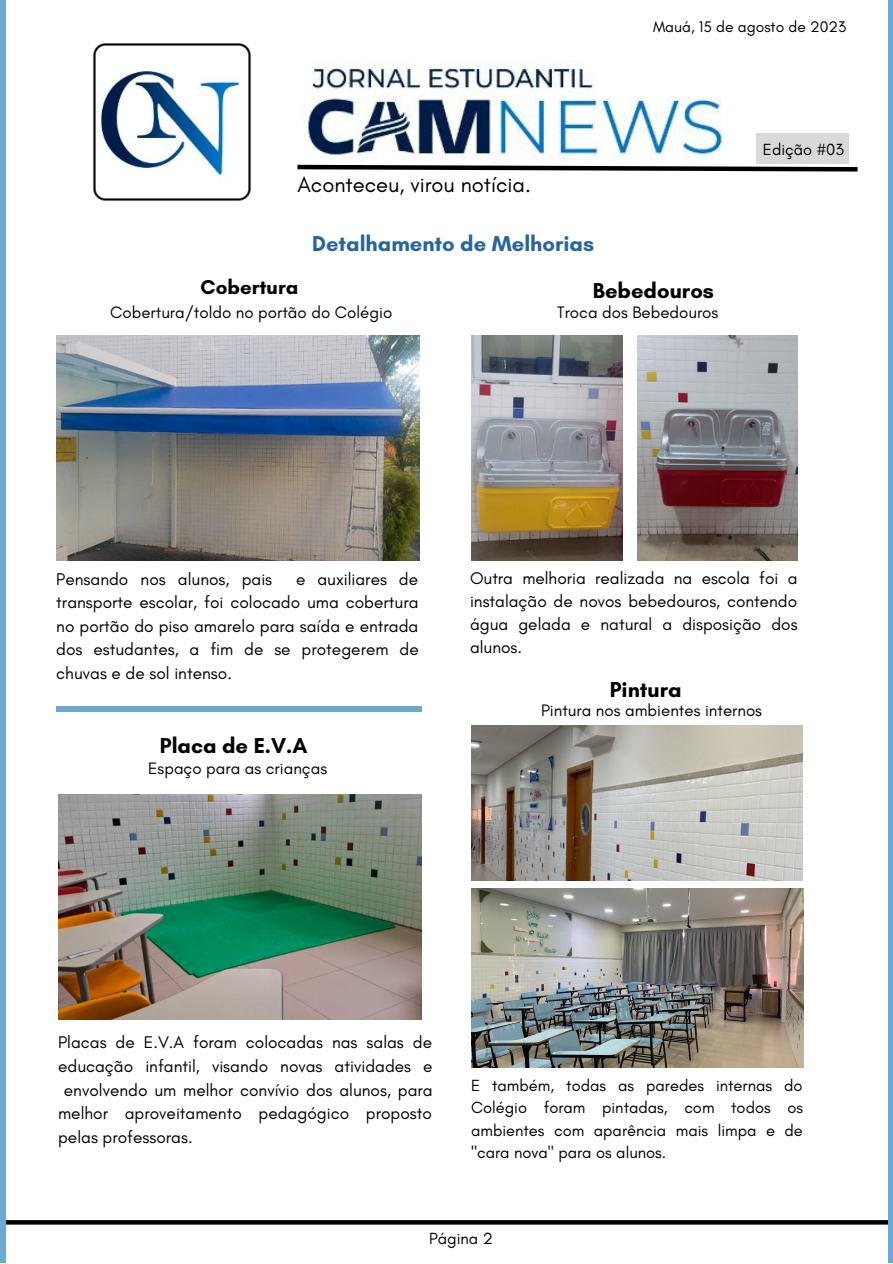
<style>
.page{position:relative;width:893px;height:1264px;background:#fff}
.page>*{position:absolute;margin:0;border:0;box-sizing:border-box;transform-origin:0 0}
.t1{font:700 21.9px "Glacial Indifference";color:#000}
.t2{font:21.9px "Glacial Indifference";color:#000}
.t3{font:700 21.9px "Glacial Indifference";color:#27669c}
.t4{font:700 20.4px "Glacial Indifference";color:#000}
.t5{font:17.25px/23.5px "Glacial Indifference";color:#000;text-align:justify}
.t6{font:17.1px/23.1px "Glacial Indifference";color:#000;text-align:justify}
.t7{font:16.8px "Glacial Indifference";color:#000}
.t8{font:16.5px/22.5px "Glacial Indifference";color:#000;text-align:justify}
.t9{font:15.6px "Glacial Indifference";color:#000}
</style>
<div class="page">
<img style="left:303px;top:60px;width:420px;height:101px">
<svg style="left:297px;top:162px;width:561px;height:10px"></svg>
<div style="left:756px;top:133px;width:92px;height:31px;background:#d9d9d9"></div>
<img style="left:93px;top:43px;width:158px;height:158px">
<svg style="left:6px;top:1220px;width:882px;height:4px;background:#070707"></svg>
<div style="left:0;top:0;width:6px;height:1262px;background:#69a9d2"></div>
<hr style="left:888px;top:0;width:4px;height:1262px;background:#69a9d2">
<img style="left:471px;top:725px;width:331px;height:156px">
<img style="left:56px;top:335px;width:363px;height:225px">
<img style="left:471px;top:335px;width:151px;height:225px">
<img style="left:637px;top:335px;width:160px;height:225px">
<img style="left:471px;top:888px;width:332px;height:179px">
<img style="left:58px;top:794px;width:363px;height:225px">
<div style="left:56px;top:706px;width:365px;height:6px;background:#69a9d2"></div>
<p class="t9" style="left:653px;top:17px;width:195px">Mauá, 15 de agosto de 2023</p>
<p class="t2" style="left:297px;top:171px;width:235px">Aconteceu, virou notícia.</p>
<p class="t4" style="left:200px;top:274px;width:99px">Cobertura</p>
<p class="t3" style="left:312px;top:230px;width:283px">Detalhamento de Melhorias</p>
<p class="t1" style="left:593px;top:277px;width:122px">Bebedouros</p>
<p class="t7" style="left:110px;top:302px;width:283px">Cobertura/toldo no portão do Colégio</p>
<p class="t7" style="left:557px;top:302px;width:162px">Troca dos Bebedouros</p>
<p class="t8" style="left:762px;top:138px;width:82px">Edição #03</p>
<p class="t5" style="left:56px;top:567px;width:364px;text-indent:240px">e auxiliares de transporte escolar, foi colocado uma cobertura no portão do piso amarelo para saída e entrada dos estudantes, a fim de se protegerem de chuvas e de sol intenso.</p>
<p class="t5" style="left:56px;top:567px;width:217px">Pensando nos alunos, pais</p>
<p class="t1" style="left:160px;top:732px;width:149px">Placa de E.V.A</p>
<p class="t7" style="left:148px;top:757px;width:180px">Espaço para as crianças</p>
<p class="t6" style="left:470px;top:566px;width:329px">Outra melhoria realizada na escola foi a instalação de novos bebedouros, contendo água gelada e natural a disposição dos alunos.</p>
<p class="t1" style="left:609px;top:676px;width:73px">Pintura</p>
<p class="t7" style="left:541px;top:700px;width:222px">Pintura nos ambientes internos</p>
<p class="t5" style="left:58px;top:1030px;width:375px">Placas de E.V.A foram colocadas nas salas de</p>
<p class="t5" style="left:58px;top:1054px;width:376px">educação infantil, visando novas atividades e</p>
<p class="t5" style="left:64px;top:1077px;width:370px">envolvendo um melhor convívio dos alunos, para</p>
<p class="t5" style="left:58px;top:1101px;width:375px">melhor aproveitamento pedagógico proposto</p>
<p class="t5" style="left:58px;top:1125px;width:136px">pelas professoras.</p>
<p class="t8" style="left:471px;top:1073px;width:333px">E também, todas as paredes internas do Colégio foram pintadas, com todos os ambientes com aparência mais limpa e de "cara nova" para os alunos.</p>
<p class="t8" style="left:429px;top:1226px;width:65px">Página 2</p>
</div>
